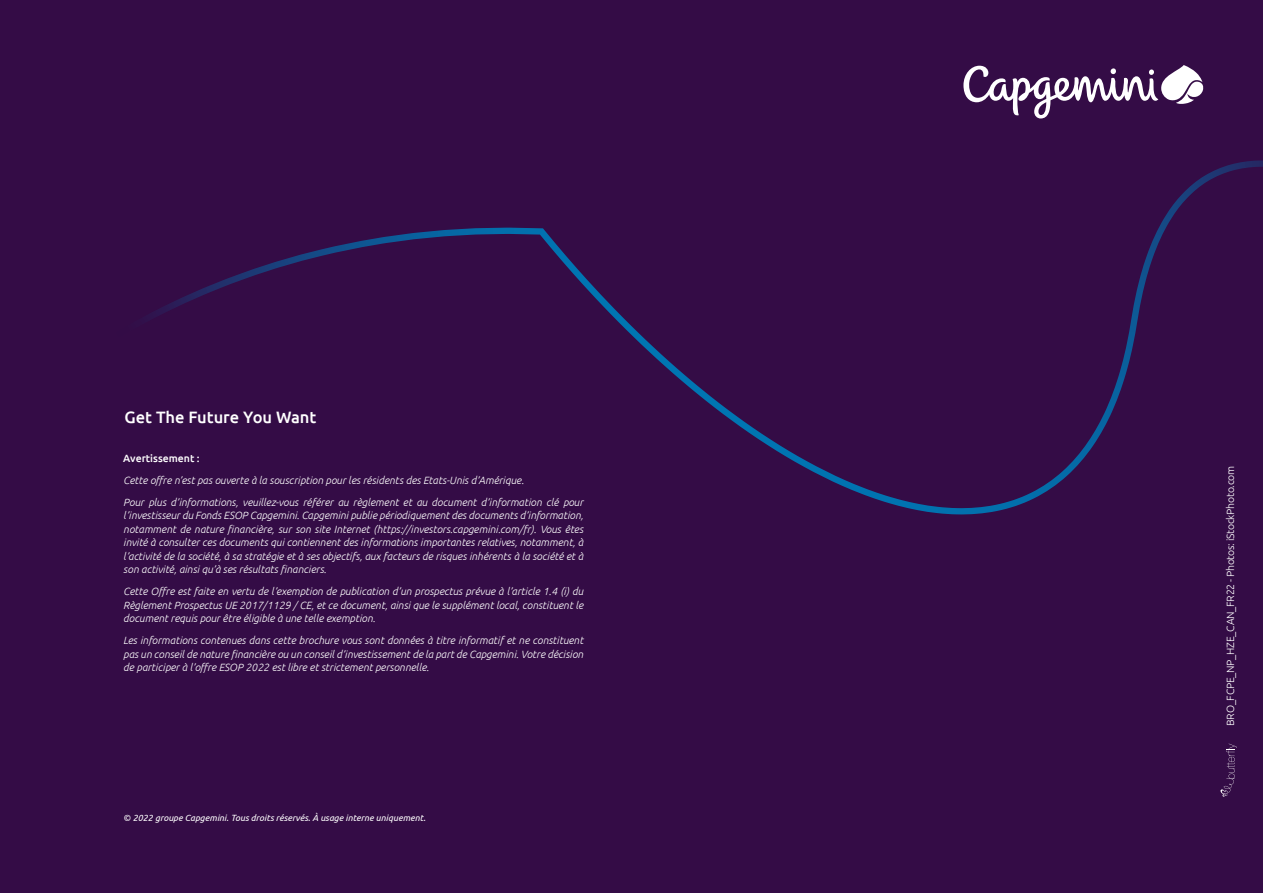
<style>
.page{position:relative;width:1263px;height:893px;background:#340c46}
.page>*{position:absolute;margin:0;border:0;box-sizing:border-box;transform-origin:0 0}
.t1{font:500 16.5px "Ubuntu";color:#fff}
.t2{font:italic 300 10.5px/13.5px "Ubuntu";color:#fff;text-align:justify}
.t3{font:300 10.5px "Ubuntu";letter-spacing:-.025em;color:#fff}
.t4{font:500 10.5px "Ubuntu";color:#fff}
.t5{font:italic 9px "Ubuntu";color:#fff}
</style>
<div class="page">
<svg style="left:156px;top:161px;width:1102px;height:347px"></svg>
<svg style="left:963px;top:65px;width:240px;height:53px"></svg>
<svg style="left:1220px;top:744px;width:17px;height:53px"></svg>
<h1 class="t1" style="left:125px;top:406px;width:193px">Get The Future You Want</h1>
<p class="t4" style="left:123px;top:451px;width:78px">Avertissement :</p>
<p class="t2" style="left:123px;top:469px;width:461px;line-height:22px">Cette offre n’est pas ouverte à la souscription pour les résidents des Etats-Unis d’Amérique.<br>Pour plus d’informations, veuillez-vous référer au règlement et au document d’information clé pour</p>
<p class="t2" style="left:123px;top:508px;width:461px">l’investisseur du Fonds ESOP Capgemini. Capgemini publie périodiquement des documents d’information, notamment de nature financière, sur son site Internet (https://investors.capgemini.com/fr). Vous êtes invité à consulter ces documents qui contiennent des informations importantes relatives, notamment, à l’activité de la société, à sa stratégie et à ses objectifs, aux facteurs de risques inhérents à la société et à son activité, ainsi qu’à ses résultats financiers.</p>
<p class="t2" style="left:123px;top:584px;width:461px">Cette Offre est faite en vertu de l’exemption de publication d’un prospectus prévue à l’article 1.4 (i) du Règlement Prospectus UE 2017/1129 / CE, et ce document, ainsi que le supplément local, constituent le document requis pour être éligible à une telle exemption.</p>
<p class="t2" style="left:123px;top:633px;width:461px">Les informations contenues dans cette brochure vous sont données à titre informatif et ne constituent pas un conseil de nature financière ou un conseil d’investissement de la part de Capgemini. Votre décision de participer à l’offre ESOP 2022 est libre et strictement personnelle.</p>
<p class="t5" style="left:123px;top:813px;width:304px">© 2022 groupe Capgemini. Tous droits réservés. À usage interne uniquement.</p>
<p class="t3" style="left:1224px;top:726px;width:262px;rotate:-90deg">BRO_FCPE_NP_HZE_CAN_FR22 - Photos: iStockPhoto.com</p>
</div>
